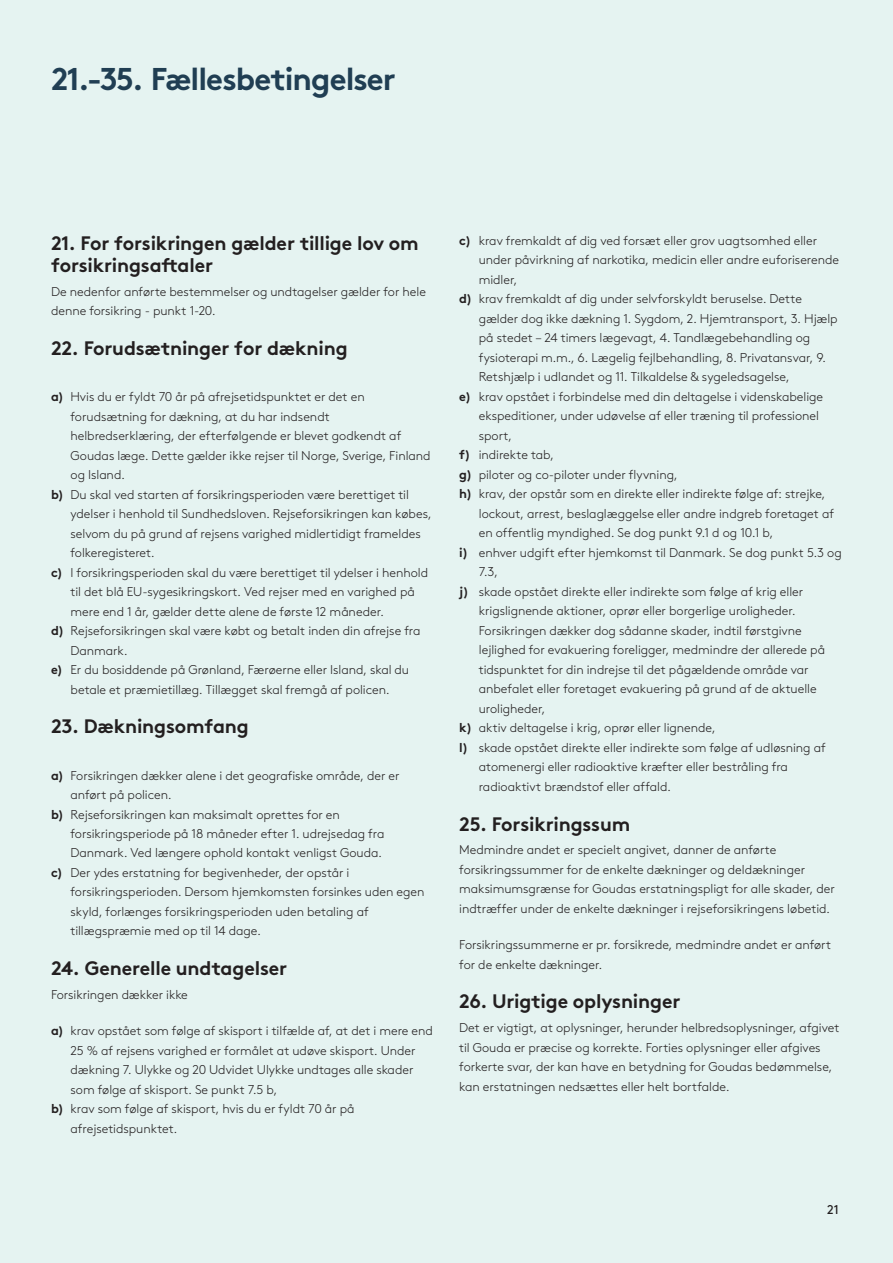
<style>
.page{position:relative;width:893px;height:1263px;background:#e5f3f1}
.page>*{position:absolute;margin:0;border:0;box-sizing:border-box;transform-origin:0 0}
.t1{font:700 31.5px "Gjen Brown OT";letter-spacing:-.03em;color:#203e53}
.t2{font:700 19.5px/22.5px "Gjen Brown OT";letter-spacing:-.01em;color:#231f20}
.t3{font:300 12.75px/19.5px "Gjen Brown OT";color:#231f20}
.t4{font:12.75px "Gjen Brown OT";color:#231f20}
.s1{font-weight:700}
</style>
<div class="page">
<h1 class="t1" style="left:51px;top:54px;width:346px">21.-35. Fællesbetingelser</h1>
<h2 class="t2" style="left:51px;top:230px;width:369px">21. For forsikringen gælder tillige lov om forsikringsaftaler</h2>
<p class="t3" style="left:51px;top:281px;width:376px">De nedenfor anførte bestemmelser og undtagelser gælder for hele denne forsikring - punkt 1-20.</p>
<h2 class="t2" style="left:51px;top:335px;width:298px">22. Forudsætninger for dækning</h2>
<p class="t3" style="left:51px;top:386px;width:315px"><span class="s1">a)</span> Hvis du er fyldt 70 år på afrejsetidspunktet er det en</p>
<p class="t3" style="left:71px;top:406px;width:261px">forudsætning for dækning, at du har indsendt</p>
<p class="t3" style="left:71px;top:425px;width:332px">helbredserklæring, der efterfølgende er blevet godkendt af</p>
<p class="t3" style="left:71px;top:445px;width:362px">Goudas læge. Dette gælder ikke rejser til Norge, Sverige, Finland</p>
<p class="t3" style="left:71px;top:464px;width:56px">og Island.</p>
<p class="t3" style="left:51px;top:484px;width:359px"><span class="s1">b)</span> Du skal ved starten af forsikringsperioden være berettiget til</p>
<p class="t3" style="left:71px;top:503px;width:363px">ydelser i henhold til Sundhedsloven. Rejseforsikringen kan købes,</p>
<p class="t3" style="left:71px;top:523px;width:352px">selvom du på grund af rejsens varighed midlertidigt frameldes</p>
<p class="t3" style="left:71px;top:542px;width:86px">folkeregisteret.</p>
<p class="t3" style="left:51px;top:562px;width:379px"><span class="s1">c)</span> I forsikringsperioden skal du være berettiget til ydelser i henhold</p>
<p class="t3" style="left:71px;top:581px;width:346px">til det blå EU-sygesikringskort. Ved rejser med en varighed på</p>
<p class="t3" style="left:71px;top:601px;width:315px">mere end 1 år, gælder dette alene de første 12 måneder.</p>
<p class="t3" style="left:51px;top:620px;width:371px"><span class="s1">d)</span> Rejseforsikringen skal være købt og betalt inden din afrejse fra</p>
<p class="t3" style="left:71px;top:640px;width:59px">Danmark.</p>
<p class="t3" style="left:51px;top:659px;width:360px"><span class="s1">e)</span> Er du bosiddende på Grønland, Færøerne eller Island, skal du</p>
<p class="t3" style="left:71px;top:679px;width:321px">betale et præmietillæg. Tillægget skal fremgå af policen.</p>
<h2 class="t2" style="left:51px;top:713px;width:199px">23. Dækningsomfang</h2>
<p class="t3" style="left:51px;top:764px;width:350px"><span class="s1">a)</span> Forsikringen dækker alene i det geografiske område, der er</p>
<p class="t3" style="left:71px;top:784px;width:103px">anført på policen.</p>
<p class="t3" style="left:51px;top:803px;width:290px"><span class="s1">b)</span> Rejseforsikringen kan maksimalt oprettes for en</p>
<p class="t3" style="left:71px;top:823px;width:315px">forsikringsperiode på 18 måneder efter 1. udrejsedag fra</p>
<p class="t3" style="left:71px;top:842px;width:313px">Danmark. Ved længere ophold kontakt venligst Gouda.</p>
<p class="t3" style="left:51px;top:862px;width:300px"><span class="s1">c)</span> Der ydes erstatning for begivenheder, der opstår i</p>
<p class="t3" style="left:71px;top:881px;width:356px">forsikringsperioden. Dersom hjemkomsten forsinkes uden egen</p>
<p class="t3" style="left:71px;top:901px;width:300px">skyld, forlænges forsikringsperioden uden betaling af</p>
<p class="t3" style="left:71px;top:920px;width:192px">tillægspræmie med op til 14 dage.</p>
<h2 class="t2" style="left:51px;top:955px;width:238px">24. Generelle undtagelser</h2>
<p class="t3" style="left:51px;top:984px;width:138px">Forsikringen dækker ikke</p>
<p class="t3" style="left:51px;top:1020px;width:383px"><span class="s1">a)</span> krav opstået som følge af skisport i tilfælde af, at det i mere end</p>
<p class="t3" style="left:71px;top:1040px;width:347px">25 % af rejsens varighed er formålet at udøve skisport. Under</p>
<p class="t3" style="left:71px;top:1059px;width:344px">dækning 7. Ulykke og 20 Udvidet Ulykke undtages alle skader</p>
<p class="t3" style="left:71px;top:1079px;width:208px">som følge af skisport. Se punkt 7.5 b,</p>
<p class="t3" style="left:51px;top:1098px;width:305px"><span class="s1">b)</span> krav som følge af skisport, hvis du er fyldt 70 år på</p>
<p class="t3" style="left:71px;top:1118px;width:108px">afrejsetidspunktet.</p>
<p class="t3" style="left:459px;top:230px;width:359px"><span class="s1">c)</span> krav fremkaldt af dig ved forsæt eller grov uagtsomhed eller</p>
<p class="t3" style="left:479px;top:249px;width:362px">under påvirkning af narkotika, medicin eller andre euforiserende</p>
<p class="t3" style="left:479px;top:269px;width:40px">midler,</p>
<p class="t3" style="left:459px;top:288px;width:344px"><span class="s1">d)</span> krav fremkaldt af dig under selvforskyldt beruselse. Dette</p>
<p class="t3" style="left:479px;top:308px;width:360px">gælder dog ikke dækning 1. Sygdom, 2. Hjemtransport, 3. Hjælp</p>
<p class="t3" style="left:479px;top:327px;width:333px">på stedet – 24 timers lægevagt, 4. Tandlægebehandling og</p>
<p class="t3" style="left:479px;top:347px;width:349px">fysioterapi m.m., 6. Lægelig fejlbehandling, 8. Privatansvar, 9.</p>
<p class="t3" style="left:479px;top:366px;width:312px">Retshjælp i udlandet og 11. Tilkaldelse &amp; sygeledsagelse,</p>
<p class="t3" style="left:459px;top:386px;width:365px"><span class="s1">e)</span> krav opstået i forbindelse med din deltagelse i videnskabelige</p>
<p class="t3" style="left:479px;top:405px;width:342px">ekspeditioner, under udøvelse af eller træning til professionel</p>
<p class="t3" style="left:479px;top:425px;width:35px">sport,</p>
<p class="t3" style="left:459px;top:444px;width:96px"><span class="s1">f)</span> indirekte tab,</p>
<p class="t3" style="left:459px;top:464px;width:220px"><span class="s1">g)</span> piloter og co-piloter under flyvning,</p>
<p class="t3" style="left:459px;top:483px;width:368px"><span class="s1">h)</span> krav, der opstår som en direkte eller indirekte følge af: strejke,</p>
<p class="t3" style="left:479px;top:503px;width:357px">lockout, arrest, beslaglæggelse eller andre indgreb foretaget af</p>
<p class="t3" style="left:479px;top:522px;width:296px">en offentlig myndighed. Se dog punkt 9.1 d og 10.1 b,</p>
<p class="t3" style="left:459px;top:542px;width:384px"><span class="s1">i)</span> enhver udgift efter hjemkomst til Danmark. Se dog punkt 5.3 og</p>
<p class="t3" style="left:479px;top:561px;width:21px">7.3,</p>
<p class="t3" style="left:459px;top:581px;width:345px"><span class="s1">j)</span> skade opstået direkte eller indirekte som følge af krig eller</p>
<p class="t3" style="left:479px;top:600px;width:318px">krigslignende aktioner, oprør eller borgerlige uroligheder.</p>
<p class="t3" style="left:479px;top:620px;width:325px">Forsikringen dækker dog sådanne skader, indtil førstgivne</p>
<p class="t3" style="left:479px;top:639px;width:348px">lejlighed for evakuering foreligger, medmindre der allerede på</p>
<p class="t3" style="left:479px;top:659px;width:331px">tidspunktet for din indrejse til det pågældende område var</p>
<p class="t3" style="left:479px;top:678px;width:339px">anbefalet eller foretaget evakuering på grund af de aktuelle</p>
<p class="t3" style="left:479px;top:698px;width:68px">uroligheder,</p>
<p class="t3" style="left:459px;top:717px;width:258px"><span class="s1">k)</span> aktiv deltagelse i krig, oprør eller lignende,</p>
<p class="t3" style="left:459px;top:737px;width:368px"><span class="s1">l)</span> skade opstået direkte eller indirekte som følge af udløsning af</p>
<p class="t3" style="left:479px;top:756px;width:311px">atomenergi eller radioaktive kræfter eller bestråling fra</p>
<p class="t3" style="left:479px;top:776px;width:194px">radioaktivt brændstof eller affald.</p>
<h2 class="t2" style="left:459px;top:810px;width:172px">25. Forsikringssum</h2>
<p class="t3" style="left:459px;top:839px;width:377px">Medmindre andet er specielt angivet, danner de anførte forsikringssummer for de enkelte dækninger og deldækninger maksimumsgrænse for Goudas erstatningspligt for alle skader, der indtræffer under de enkelte dækninger i rejseforsikringens løbetid.</p>
<p class="t3" style="left:459px;top:934px;width:373px">Forsikringssummerne er pr. forsikrede, medmindre andet er anført for de enkelte dækninger.</p>
<h2 class="t2" style="left:459px;top:988px;width:223px">26. Urigtige oplysninger</h2>
<p class="t3" style="left:459px;top:1017px;width:382px">Det er vigtigt, at oplysninger, herunder helbredsoplysninger, afgivet til Gouda er præcise og korrekte. Forties oplysninger eller afgives forkerte svar, der kan have en betydning for Goudas bedømmelse, kan erstatningen nedsættes eller helt bortfalde.</p>
<p class="t4" style="left:827px;top:1200px;width:13px">21</p>
</div>
